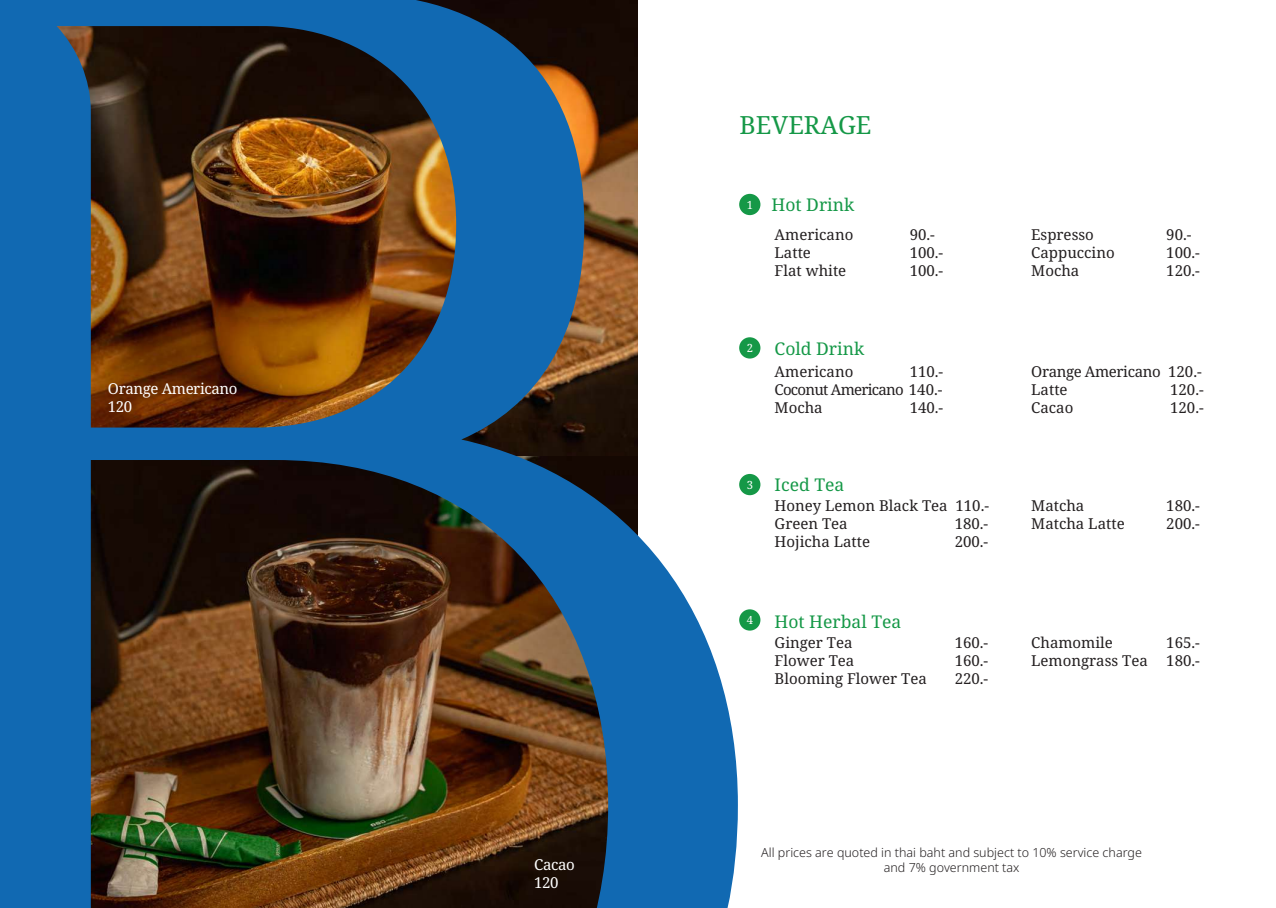
<style>
.page{position:relative;width:1276px;height:908px;background:#fff}
.page>*{position:absolute;margin:0;border:0;box-sizing:border-box;transform-origin:0 0}
.t1{font:25px "Noto Serif";color:#159847}
.t2{font:17.5px "Noto Serif";color:#159847}
.t3{font:15px/18px "Noto Serif";color:#231f20;text-align:justify}
.t4{font:15px/18px "Noto Serif";letter-spacing:-.025em;color:#fff}
.t5{font:15px/18px "Noto Serif";letter-spacing:-.025em;color:#231f20}
.t6{font:300 12.5px/15px "Noto Sans";color:#231f20;text-align:center}
.t7{font:11.25px "Noto Serif";color:#fff}
</style>
<div class="page">
<img style="left:0;top:0;width:738px;height:907px">
<div style="left:739px;top:194px;width:21px;height:21px;background:#159847;border-radius:50%"></div>
<div style="left:739px;top:337px;width:21px;height:21px;background:#159847;border-radius:50%"></div>
<div style="left:739px;top:473px;width:21px;height:22px;background:#159847;border-radius:50%"></div>
<div style="left:739px;top:609px;width:21px;height:21px;background:#159847;border-radius:50%"></div>
<p class="t4" style="left:108px;top:379px;width:131px">Orange Americano<br>120</p>
<p class="t4" style="left:534px;top:855px;width:42px">Cacao<br>120</p>
<h1 class="t1" style="left:739px;top:107px;width:133px">BEVERAGE</h1>
<p class="t2" style="left:746px;top:193px;width:109px"><sup>1</sup> Hot Drink</p>
<p class="t3" style="left:774px;top:226px;width:80px">Americano</p>
<p class="t3" style="left:909px;top:226px;width:27px">90.-</p>
<p class="t3" style="left:774px;top:244px;width:38px">Latte</p>
<p class="t3" style="left:909px;top:244px;width:35px">100.-</p>
<p class="t3" style="left:774px;top:262px;width:73px">Flat white</p>
<p class="t3" style="left:909px;top:262px;width:35px">100.-</p>
<p class="t2" style="left:746px;top:336px;width:119px"><sup>2</sup> Cold Drink</p>
<p class="t3" style="left:774px;top:363px;width:80px">Americano</p>
<p class="t3" style="left:774px;top:363px;width:170px;text-indent:135px">110.- Coconut Americano 140.- Mocha</p>
<p class="t3" style="left:909px;top:399px;width:35px">140.-</p>
<p class="t7" style="left:746px;top:476px;width:8px">3</p>
<p class="t2" style="left:774px;top:472px;width:71px">Iced Tea</p>
<p class="t3" style="left:774px;top:497px;width:216px">Honey Lemon Black Tea 110.-<br>Green Tea</p>
<p class="t3" style="left:954px;top:515px;width:35px">180.-</p>
<p class="t3" style="left:774px;top:533px;width:97px">Hojicha Latte</p>
<p class="t3" style="left:954px;top:533px;width:35px">200.-</p>
<p class="t7" style="left:746px;top:612px;width:8px">4</p>
<p class="t2" style="left:774px;top:609px;width:128px">Hot Herbal Tea</p>
<p class="t3" style="left:774px;top:634px;width:79px">Ginger Tea</p>
<p class="t3" style="left:954px;top:634px;width:35px">160.-</p>
<p class="t3" style="left:774px;top:652px;width:81px">Flower Tea</p>
<p class="t3" style="left:954px;top:652px;width:35px">160.-</p>
<p class="t3" style="left:774px;top:670px;width:154px">Blooming Flower Tea</p>
<p class="t3" style="left:954px;top:670px;width:35px">220.-</p>
<p class="t3" style="left:1031px;top:226px;width:64px">Espresso</p>
<p class="t3" style="left:1166px;top:226px;width:27px">90.-</p>
<p class="t3" style="left:1031px;top:244px;width:85px">Cappuccino</p>
<p class="t3" style="left:1166px;top:244px;width:35px">100.-</p>
<p class="t3" style="left:1031px;top:262px;width:50px">Mocha</p>
<p class="t3" style="left:1166px;top:262px;width:35px">120.-</p>
<p class="t5" style="left:1031px;top:363px;width:172px">Orange Americano 120.-<br>Latte</p>
<p class="t3" style="left:1170px;top:381px;width:35px">120.-</p>
<p class="t3" style="left:1031px;top:399px;width:44px">Cacao</p>
<p class="t3" style="left:1170px;top:399px;width:35px">120.-</p>
<p class="t3" style="left:1031px;top:497px;width:55px">Matcha</p>
<p class="t3" style="left:1166px;top:497px;width:35px">180.-</p>
<p class="t3" style="left:1031px;top:515px;width:95px">Matcha Latte</p>
<p class="t3" style="left:1166px;top:515px;width:35px">200.-</p>
<p class="t3" style="left:1031px;top:634px;width:83px">Chamomile</p>
<p class="t3" style="left:1031px;top:634px;width:170px;text-align:right">165.-<br>Lemongrass Tea 180.-</p>
<p class="t6" style="left:761px;top:844px;width:382px">All prices are quoted in thai baht and subject to 10% service charge and 7% government tax</p>
</div>
